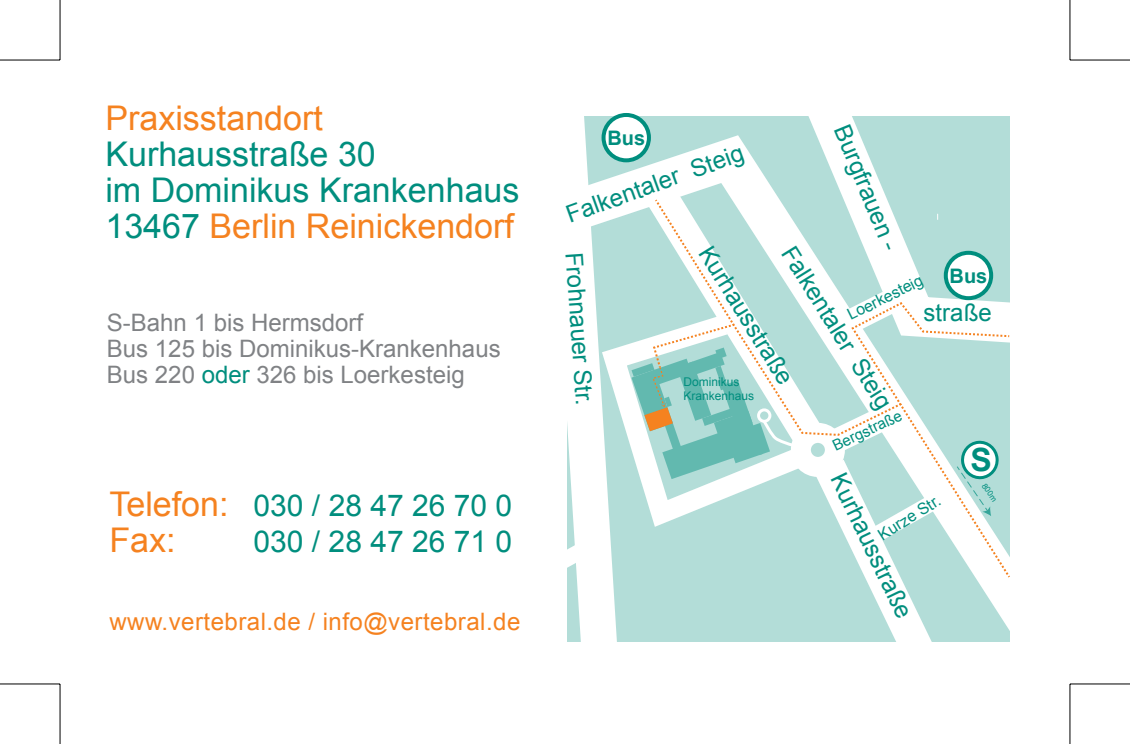
<style>
.page{position:relative;width:1130px;height:744px;background:#fff}
.page>*{position:absolute;margin:0;border:0;box-sizing:border-box;transform-origin:0 0}
.t1{font:34px/36px "Arial";color:#008e7e}
.t2{font:34px "Arial";color:#f58220}
.t3{font:700 32px "Arial";color:#008e7e}
.t4{font:30px "Arial";color:#008e7e}
.t5{font:24px "Arial";letter-spacing:-.005em;color:#008e7e}
.t6{font:24px/26px "Arial";color:#808285}
.t7{font:24px "Arial";letter-spacing:.02em;color:#f58220}
.t8{font:700 20px "Arial";color:#008e7e}
.t9{font:16px "Arial";color:#008e7e}
.t10{font:15.2px "Arial";color:#008e7e}
.t11{font:12px/14.4px "Arial";color:#008e7e}
.t12{font:8px "Arial";color:#008e7e}
.s1{color:#f58220}
.s2{color:#008e7e}
.s3{font-size:34px;color:#f58220}
</style>
<div class="page">
<svg style="left:567px;top:113px;width:443px;height:528px"></svg>
<svg style="left:589px;top:300px;width:42px;height:240px"></svg>
<div style="left:603px;top:115px;width:45px;height:45px;background:#fff;border-radius:50%"></div>
<div style="left:601px;top:113px;width:49px;height:49px;border:4px solid #008e7e;border-radius:50%"></div>
<svg style="left:631px;top:199px;width:379px;height:379px"></svg>
<svg style="left:0;top:684px;width:58px;height:1px"></svg>
<svg style="left:1072px;top:684px;width:57px;height:1px"></svg>
<div style="left:1067px;top:0;width:5px;height:60px;background:#8b8b8b"></div>
<div style="left:1067px;top:684px;width:5px;height:60px;background:#8b8b8b"></div>
<hr style="left:0;top:59px;width:60px;height:2px;background:#000">
<hr style="left:1069px;top:59px;width:60px;height:2px;background:#000">
<hr style="left:0;top:683px;width:60px;height:1px;background:#000">
<hr style="left:1069px;top:683px;width:60px;height:1px;background:#000">
<hr style="left:59px;top:0;width:2px;height:60px;background:#000">
<hr style="left:59px;top:684px;width:2px;height:60px;background:#000">
<hr style="left:1068px;top:0;width:2px;height:60px;background:#000">
<hr style="left:1068px;top:684px;width:2px;height:60px;background:#000">
<h1 class="t2" style="left:105px;top:99px;width:219px">Praxisstandort</h1>
<h1 class="t1" style="left:105px;top:136px;width:415px">Kurhausstraße 30<br>im Dominikus Krankenhaus<br>13467 <span class="s1">Berlin Reinickendorf</span></h1>
<p class="t6" style="left:107px;top:310px;width:395px">S-Bahn 1 bis Hermsdorf<br>Bus 125 bis Dominikus-Krankenhaus<br>Bus 220 <span class="s2">oder</span> 326 bis Loerkesteig</p>
<p class="t4" style="left:109px;top:488px;width:404px"><span class="s3">Telefon:</span> 030 / 28 47 26 70 0</p>
<h1 class="t2" style="left:109px;top:521px;width:68px">Fax:</h1>
<p class="t4" style="left:253px;top:524px;width:260px">030 / 28 47 26 71 0</p>
<p class="t7" style="left:109px;top:608px;width:412px">www.vertebral.de / info@vertebral.de</p>
<p class="t5" style="left:853px;top:121px;width:135px;rotate:68deg">Burgfrauen -</p>
<p class="t8" style="left:607px;top:127px;width:39px">Bus</p>
<p class="t5" style="left:562px;top:203px;width:188px;rotate:-20deg">Falkentaler Steig</p>
<p class="t5" style="left:715px;top:241px;width:159px;rotate:58deg">Kurhausstraße</p>
<p class="t5" style="left:798px;top:241px;width:188px;rotate:58deg">Falkentaler Steig</p>
<p class="t10" style="left:829px;top:438px;width:76px;rotate:-25deg">Bergstraße</p>
<p class="t5" style="left:849px;top:469px;width:159px;rotate:64deg">Kurhausstraße</p>
<p class="t5" style="left:587px;top:251px;width:155px;rotate:86deg">Frohnauer Str.</p>
<p class="t8" style="left:949px;top:264px;width:39px">Bus</p>
<p class="t9" style="left:844px;top:307px;width:83px;rotate:-26deg">Loerkesteig</p>
<p class="t5" style="left:923px;top:299px;width:70px">straße</p>
<p class="t11" style="left:683px;top:374px;width:72px">Dominikus<br>Krankenhaus</p>
<h2 class="t3" style="left:970px;top:442px;width:23px">S</h2>
<p class="t12" style="left:987px;top:481px;width:22px;rotate:55deg">800m</p>
<p class="t9" style="left:874px;top:528px;width:72px;rotate:-32deg">Kurze Str.</p>
</div>
